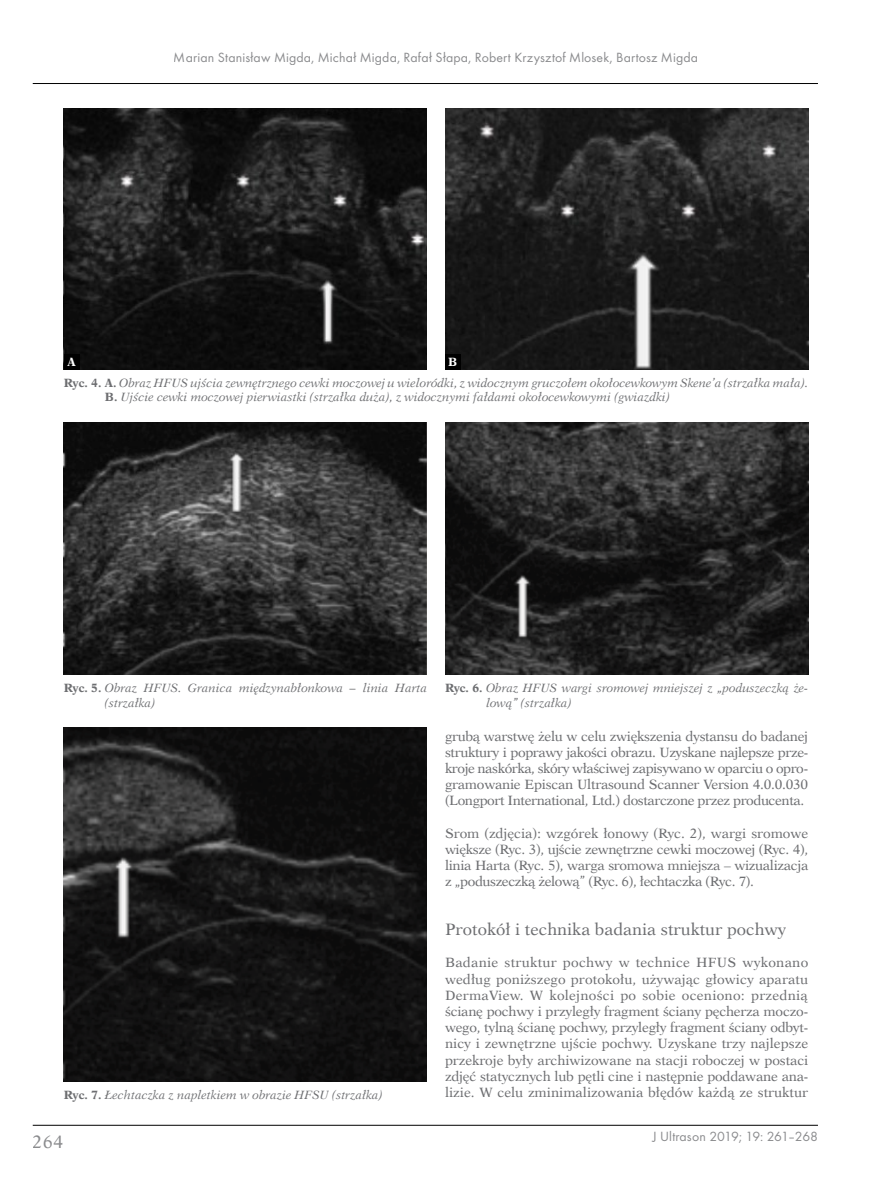
<style>
.page{position:relative;width:872px;height:1191px;background:#fff}
.page>*{position:absolute;margin:0;border:0;box-sizing:border-box;transform-origin:0 0}
.t1{font:18px "Dutch 823 EU Normal";color:#6d6e71}
._2st_Srodtytul_PL_An{font:16.5px "Dutch 823 EU Normal";color:#6d6e71}
.t2{font:13.8px "Futura TCE";letter-spacing:.01em;color:#6d6e71}
.BPL_-_Body_PL{font:13.5px/16.2px "Dutch 823 EU Normal";letter-spacing:-.03em;color:#6d6e71;text-align:justify}
.Normalny{font:12px/14.4px "Dutch 823 EU Italic";color:#6d6e71}
.Normalny-2{font:12px "Dutch 823 EU Bold";color:#fff}
.s1{font-family:"Dutch 823 EU Bold"}
</style>
<div class="page">
<hr style="left:33px;top:1125px;width:785px;height:1px;background:#000">
<hr style="left:33px;top:83px;width:785px;height:1px;background:#000">
<img style="left:64px;top:108px;width:363px;height:261px">
<img style="left:445px;top:108px;width:363px;height:261px">
<div style="left:64px;top:354px;width:15px;height:15px;background:#000"></div>
<div style="left:445px;top:354px;width:15px;height:15px;background:#000"></div>
<img style="left:64px;top:422px;width:363px;height:252px">
<img style="left:445px;top:422px;width:363px;height:252px">
<img style="left:64px;top:728px;width:363px;height:353px">
<p class="t2" style="left:174px;top:49px;width:526px">Marian Stanisław Migda, Michał Migda, Rafał Słapa, Robert Krzysztof Mlosek, Bartosz Migda</p>
<p class="Normalny-2" style="left:67px;top:355px;width:10px">A</p>
<p class="Normalny-2" style="left:448px;top:355px;width:11px">B</p>
<p class="Normalny" style="left:105px;top:376px;width:705px;text-indent:-41px"><span class="s1">Ryc. 4. A.</span> Obraz HFUS ujścia zewnętrznego cewki moczowej u wieloródki, z widocznym gruczołem okołocewkowym Skene’a (strzałka mała).<br><span class="s1">B.</span> Ujście cewki moczowej pierwiastki (strzałka duża), z widocznymi fałdami okołocewkowymi (gwiazdki)</p>
<p class="Normalny" style="left:105px;top:681px;width:324px;text-indent:-41px"><span class="s1">Ryc. 5.</span> Obraz HFUS. Granica międzynabłonkowa – linia Harta (strzałka)</p>
<p class="Normalny" style="left:486px;top:681px;width:324px;text-indent:-41px"><span class="s1">Ryc. 6.</span> Obraz HFUS wargi sromowej mniejszej z „poduszeczką że&shy;lową” (strzałka)</p>
<p class="Normalny" style="left:64px;top:1087px;width:320px"><span class="s1">Ryc. 7.</span> Łechtaczka z napletkiem w obrazie HFSU (strzałka)</p>
<p class="BPL_-_Body_PL" style="left:445px;top:728px;width:365px">grubą warstwę żelu w celu zwiększenia dystansu do badanej struktury i poprawy jakości obrazu. Uzyskane najlepsze prze&shy;kroje naskórka, skóry właściwej zapisywano w oparciu o opro&shy;gramowanie Episcan Ultrasound Scanner Version 4.0.0.030 (Longport International, Ltd.) dostarczone przez producenta.</p>
<p class="BPL_-_Body_PL" style="left:445px;top:825px;width:365px">Srom (zdjęcia): wzgórek łonowy (Ryc. 2), wargi sromowe większe (Ryc. 3), ujście zewnętrzne cewki moczowej (Ryc. 4), linia Harta (Ryc. 5), warga sromowa mniejsza – wizualizacja z „poduszeczką żelową” (Ryc. 6), łechtaczka (Ryc. 7).</p>
<p class="_2st_Srodtytul_PL_An" style="left:445px;top:919px;width:343px">Protokół i technika badania struktur pochwy</p>
<p class="BPL_-_Body_PL" style="left:445px;top:954px;width:365px">Badanie struktur pochwy w technice HFUS wykonano według poniższego protokołu, używając głowicy aparatu DermaView. W kolejności po sobie oceniono: przednią ścianę pochwy i przyległy fragment ściany pęcherza moczo&shy;wego, tylną ścianę pochwy, przyległy fragment ściany odbyt&shy;nicy i zewnętrzne ujście pochwy. Uzyskane trzy najlepsze przekroje były archiwizowane na stacji roboczej w postaci zdjęć statycznych lub pętli cine i następnie poddawane ana&shy;lizie. W celu zminimalizowania błędów każdą ze struktur</p>
<h1 class="t1" style="left:33px;top:1131px;width:32px">264</h1>
<p class="t2" style="left:652px;top:1128px;width:167px">J Ultrason 2019; 19: 261–268</p>
</div>
